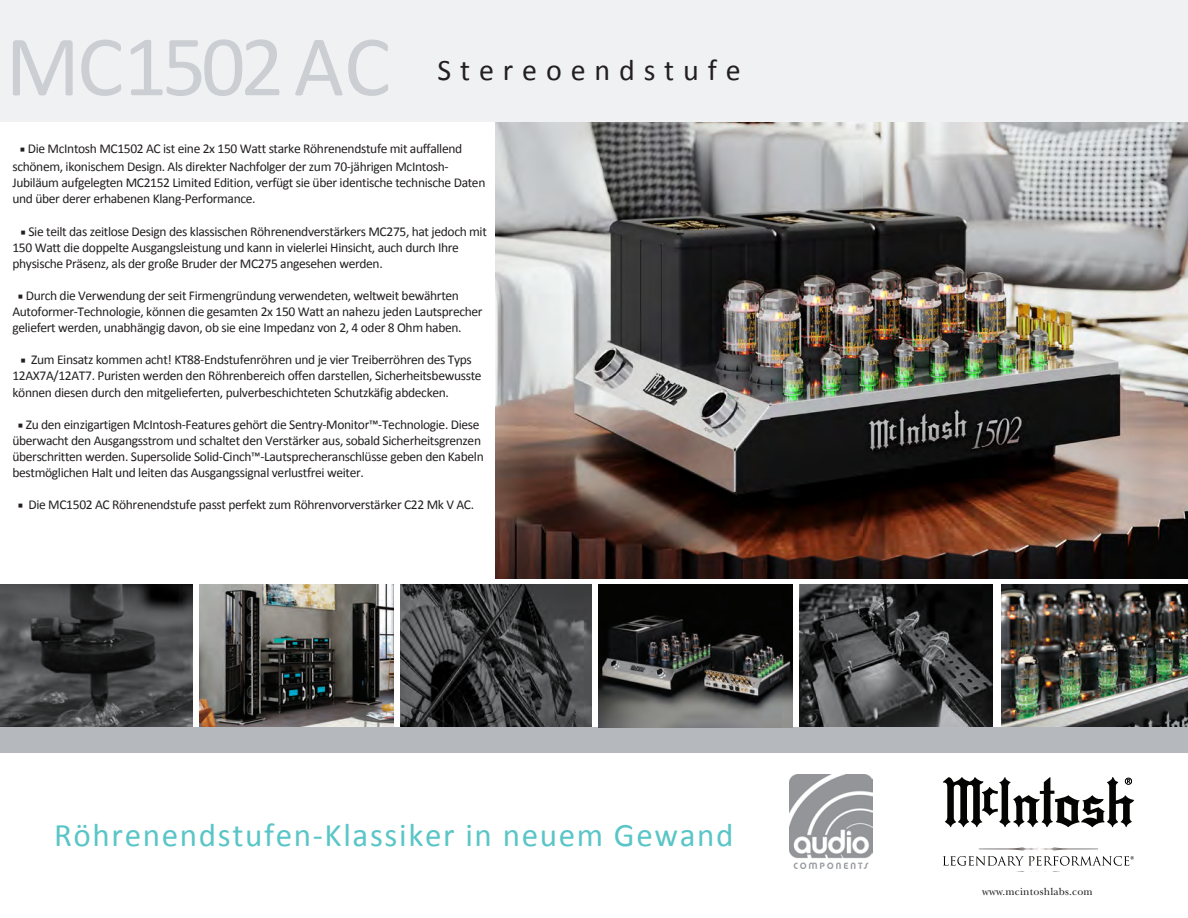
<style>
.page{position:relative;width:1188px;height:918px;background:#fff}
.page>*{position:absolute;margin:0;border:0;box-sizing:border-box;transform-origin:0 0}
.t1{font:87px "Calibri";letter-spacing:-.045em;color:#cbced2}
.t2{font:33px "Calibri";letter-spacing:.05em;color:#5ac5c7}
.t3{font:30px "Calibri";letter-spacing:.295em;color:#231f20}
.t4{font:13.5px/16px "Calibri";letter-spacing:-.025em;color:#231f20}
.t5{font:10.65px "New Baskerville Std";letter-spacing:.02em;color:#231f20}
.s1{font-family:"Minion Pro"}
</style>
<div class="page">
<img style="left:496px;top:122px;width:692px;height:457px">
<img style="left:200px;top:585px;width:193px;height:142px">
<img style="left:1001px;top:585px;width:187px;height:142px">
<div style="left:0;top:727px;width:1188px;height:26px;background:#b5b9be"></div>
<svg style="left:943px;top:777px;width:191px;height:50px"></svg>
<svg style="left:943px;top:847px;width:191px;height:25px"></svg>
<svg style="left:0;top:585px;width:193px;height:142px;background:#3f4041"></svg>
<svg style="left:400px;top:585px;width:192px;height:142px;background:#3c3d3e"></svg>
<svg style="left:800px;top:585px;width:192px;height:142px;background:#39393a"></svg>
<img style="left:599px;top:585px;width:194px;height:142px">
<div style="left:0;top:0;width:1188px;height:122px;background:#f0f1f3"></div>
<img style="left:789px;top:774px;width:84px;height:95px">
<h1 class="t1" style="left:6px;top:11px;width:386px">MC1502 AC</h1>
<h3 class="t3" style="left:438px;top:51px;width:305px">Stereoendstufe</h3>
<p class="t4" style="left:12px;top:139px;width:451px;line-height:18.5px;text-indent:7px"><span class="s1">■</span> Die McIntosh MC1502 AC ist eine 2x 150 Watt starke Röhrenendstufe mit auffallend schönem, ikonischem Design. Als direkter Nachfolger der zum 70-jährigen McIntosh-</p>
<p class="t4" style="left:12px;top:175px;width:475px">Jubiläum aufgelegten MC2152 Limited Edition, verfügt sie über identische technische Daten und über derer erhabenen Klang-Performance.</p>
<p class="t4" style="left:12px;top:223px;width:476px;text-indent:8px"><span class="s1">■</span> Sie teilt das zeitlose Design des klassischen Röhrenendverstärkers MC275, hat jedoch mit<br>150 Watt die doppelte Ausgangsleistung und kann in vielerlei Hinsicht, auch durch Ihre physische Präsenz, als der große Bruder der MC275 angesehen werden.</p>
<p class="t4" style="left:12px;top:287px;width:472px;text-indent:5px"><span class="s1">■</span> Durch die Verwendung der seit Firmengründung verwendeten, weltweit bewährten<br>Autoformer-Technologie, können die gesamten 2x 150 Watt an nahezu jeden Lautsprecher geliefert werden, unabhängig davon, ob sie eine Impedanz von 2, 4 oder 8 Ohm haben.</p>
<p class="t4" style="left:12px;top:352px;width:471px;text-indent:8px"><span class="s1">■</span> Zum Einsatz kommen acht! KT88-Endstufenröhren und je vier Treiberröhren des Typs<br>12AX7A/12AT7. Puristen werden den Röhrenbereich offen darstellen, Sicherheitsbewusste können diesen durch den mitgelieferten, pulverbeschichteten Schutzkäfig abdecken.</p>
<p class="t4" style="left:12px;top:416px;width:473px;text-indent:5px"><span class="s1">■</span> Zu den einzigartigen McIntosh-Features gehört die Sentry-Monitor™-Technologie. Diese überwacht den Ausgangsstrom und schaltet den Verstärker aus, sobald Sicherheitsgrenzen überschritten werden. Supersolide Solid-Cinch™-Lautsprecheranschlüsse geben den Kabeln bestmöglichen Halt und leiten das Ausgangssignal verlustfrei weiter.</p>
<p class="t4" style="left:18px;top:497px;width:458px"><span class="s1">■</span> Die MC1502 AC Röhrenendstufe passt perfekt zum Röhrenvorverstärker C22 Mk V AC.</p>
<h2 class="t2" style="left:54px;top:814px;width:681px">Röhrenendstufen-Klassiker in neuem Gewand</h2>
<p class="t5" style="left:982px;top:885px;width:112px">www.mcintoshlabs.com</p>
</div>
